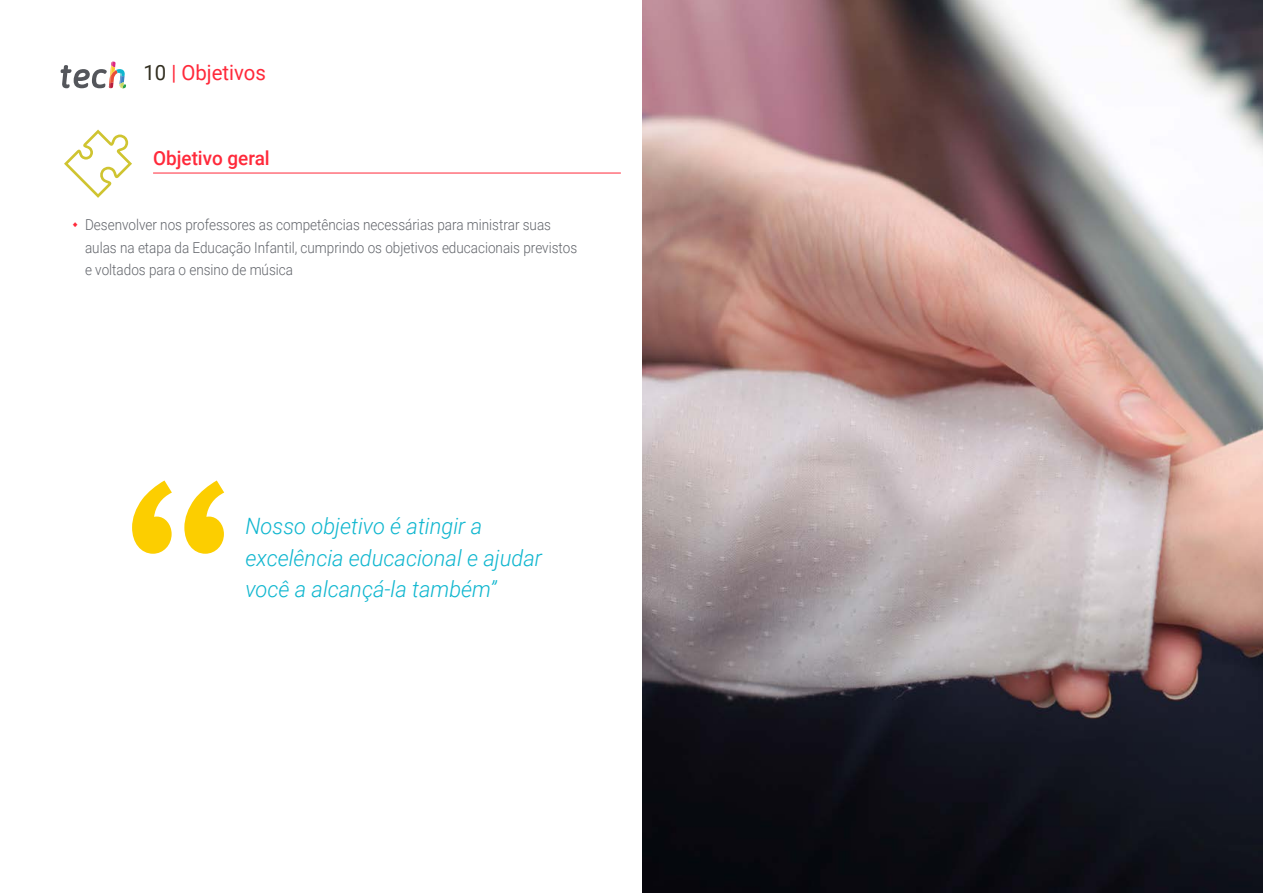
<style>
.page{position:relative;width:1263px;height:893px;background:#fff}
.page>*{position:absolute;margin:0;border:0;box-sizing:border-box;transform-origin:0 0}
.t1{font:italic 300 22.5px/31.5px "Roboto";color:#0fb6cf}
.t2{font:21px "Roboto";color:#ff293a}
.t3{font:500 19.5px "Roboto";color:#ff293a}
.t4{font:300 15px/22.5px "Roboto";color:#61646a;scale:.9 1}
.s1{color:#312e20}
</style>
<div class="page">
<img style="left:642px;top:0;width:621px;height:893px">
<svg style="left:61px;top:62px;width:65px;height:27px"></svg>
<hr style="left:153px;top:173px;width:468px;height:1px;background:#ff293a">
<svg style="left:64px;top:130px;width:68px;height:68px"></svg>
<svg style="left:132px;top:480px;width:92px;height:74px"></svg>
<h2 class="t2" style="left:144px;top:57px;width:124px"><span class="s1">10</span> | Objetivos</h2>
<h3 class="t3" style="left:153px;top:144px;width:118px">Objetivo geral</h3>
<p class="t4" style="left:85px;top:213px;width:548px">Desenvolver nos professores as competências necessárias para ministrar suas aulas na etapa da Educação Infantil, cumprindo os objetivos educacionais previstos e voltados para o ensino de música</p>
<h1 class="t1" style="left:245px;top:509px;width:298px">Nosso objetivo é atingir a excelência educacional e ajudar você a alcançá-la também”</h1>
</div>
